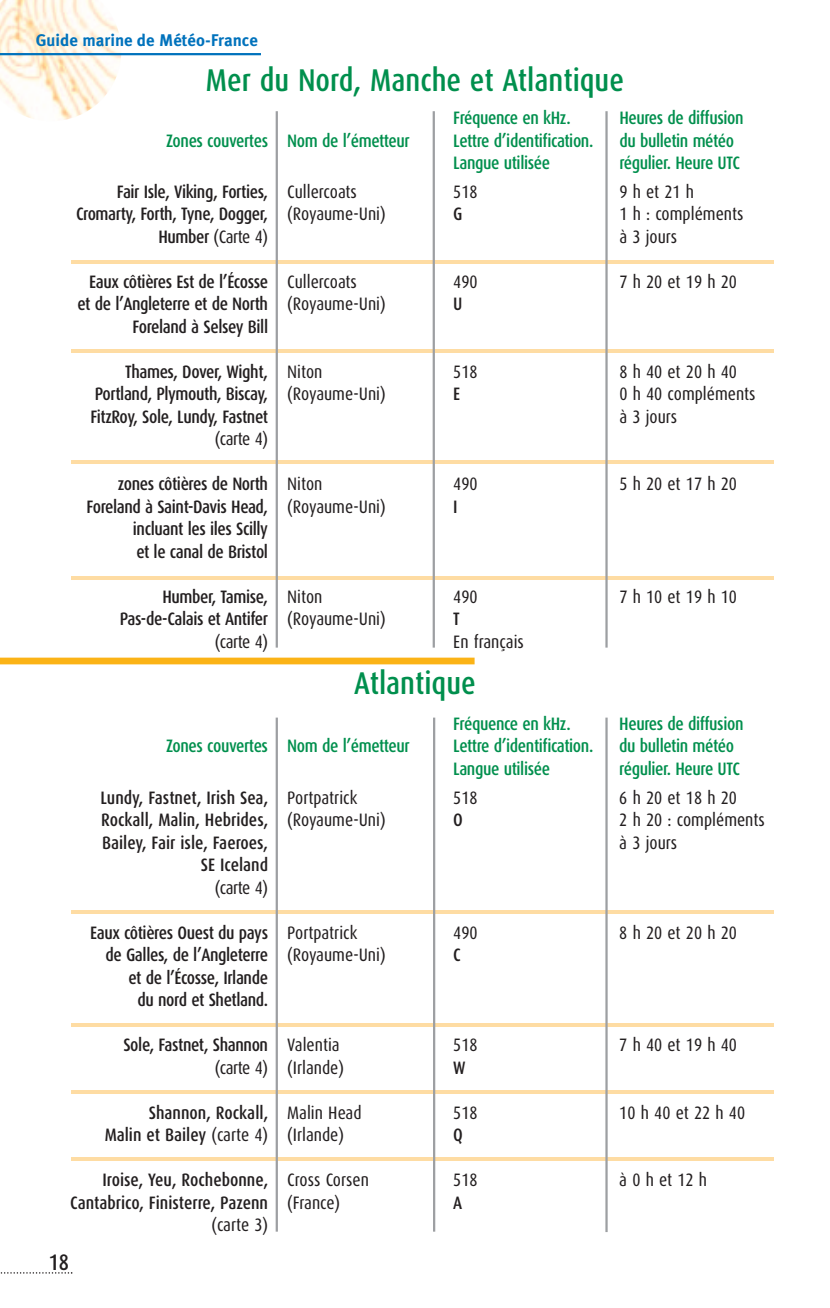
<style>
.page{position:relative;width:830px;height:1308px;background:#fff}
.page>*{position:absolute;margin:0;border:0;box-sizing:border-box;transform-origin:0 0}
.t1{font:500 31.5px "Dax Condensed";color:#008f4d}
.t2{font:500 22.5px "Dax Condensed";color:#231f20}
.t3{font:500 18px/22.5px "Dax Condensed";letter-spacing:-.025em;color:#231f20;text-align:right}
.t4{font:18px/22.5px "Dax Condensed";color:#231f20}
.t5{font:500 18px/22.5px "Dax Condensed";letter-spacing:-.025em;color:#008f4d}
.t6{font:500 18px/22.5px "Dax Condensed";color:#231f20;text-align:right}
.t7{font:18px "Dax Condensed";letter-spacing:.29em;color:#231f20}
.t8{font:700 16.88px "Meta Plus";color:#0072bc}
.s1{font-weight:400}
</style>
<div class="page">
<img style="left:0;top:0;width:121px;height:120px">
<hr style="left:71px;top:261px;width:702px;height:3px;background:#fedca3">
<hr style="left:71px;top:349px;width:702px;height:3px;background:#fedca3">
<hr style="left:71px;top:460px;width:702px;height:3px;background:#fedca3">
<hr style="left:71px;top:576px;width:702px;height:3px;background:#fedca3">
<hr style="left:71px;top:910px;width:702px;height:3px;background:#fedca3">
<hr style="left:71px;top:1023px;width:702px;height:3px;background:#fedca3">
<hr style="left:71px;top:1090px;width:702px;height:3px;background:#fedca3">
<hr style="left:71px;top:1157px;width:702px;height:3px;background:#fedca3">
<hr style="left:432px;top:111px;width:2px;height:536px;background:#9d9fa2">
<hr style="left:275px;top:111px;width:3px;height:536px;background:#9d9fa2">
<hr style="left:605px;top:111px;width:2px;height:536px;background:#9d9fa2">
<hr style="left:275px;top:717px;width:3px;height:514px;background:#9d9fa2">
<hr style="left:433px;top:717px;width:2px;height:514px;background:#9d9fa2">
<hr style="left:605px;top:717px;width:2px;height:515px;background:#9d9fa2">
<div style="left:0;top:657px;width:474px;height:7px;background:#fbb316"></div>
<svg style="left:0;top:1272px;width:72px;height:1px"></svg>
<hr style="left:0;top:53px;width:261px;height:2px;background:#0072bc">
<p class="t8" style="left:36px;top:31px;width:223px">Guide marine de Météo-France</p>
<h1 class="t1" style="left:206px;top:62px;width:419px">Mer du Nord, Manche et Atlantique</h1>
<p class="t5" style="left:166px;top:129px;width:245px">Zones couvertes Nom de l’émetteur</p>
<p class="t5" style="left:453px;top:107px;width:141px">Fréquence en kHz.<br>Lettre d’identification.<br>Langue utilisée</p>
<p class="t5" style="left:619px;top:107px;width:126px">Heures de diffusion du bulletin météo régulier. Heure UTC</p>
<p class="t3" style="left:76px;top:180px;width:193px">Fair Isle, Viking, Forties,<br>Cromarty, Forth, Tyne, Dogger,<br>Humber <span class="s1">(Carte 4)</span></p>
<p class="t3" style="left:77px;top:270px;width:192px">Eaux côtières Est de l’Écosse et de l’Angleterre et de North<br>Foreland à Selsey Bill</p>
<p class="t3" style="left:90px;top:360px;width:179px;text-align:justify;text-indent:35px">Thames, Dover, Wight, Portland, Plymouth, Biscay, FitzRoy, Sole, Lundy, Fastnet</p>
<p class="t4" style="left:214px;top:428px;width:55px">(carte 4)</p>
<p class="t3" style="left:86px;top:473px;width:183px">zones côtières de North<br>Foreland à Saint-Davis Head, incluant les iles Scilly<br>et le canal de Bristol</p>
<p class="t3" style="left:120px;top:585px;width:150px">Humber, Tamise,<br>Pas-de-Calais et Antifer</p>
<p class="t4" style="left:214px;top:630px;width:55px">(carte 4)</p>
<p class="t4" style="left:287px;top:180px;width:100px">Cullercoats (Royaume-Uni)</p>
<p class="t4" style="left:287px;top:270px;width:100px">Cullercoats (Royaume-Uni)</p>
<p class="t4" style="left:287px;top:360px;width:100px">Niton (Royaume-Uni)</p>
<p class="t4" style="left:287px;top:473px;width:100px">Niton (Royaume-Uni)</p>
<p class="t4" style="left:287px;top:585px;width:100px">Niton (Royaume-Uni)</p>
<p class="t4" style="left:453px;top:180px;width:26px">518</p>
<p class="t3" style="left:453px;top:203px;width:11px">G</p>
<p class="t4" style="left:453px;top:270px;width:26px">490</p>
<p class="t3" style="left:453px;top:293px;width:11px">U</p>
<p class="t4" style="left:453px;top:360px;width:26px">518</p>
<p class="t3" style="left:453px;top:383px;width:9px">E</p>
<p class="t4" style="left:453px;top:473px;width:26px">490</p>
<p class="t3" style="left:453px;top:495px;width:6px">I</p>
<p class="t4" style="left:453px;top:585px;width:26px">490</p>
<p class="t3" style="left:453px;top:608px;width:8px">T</p>
<p class="t4" style="left:453px;top:630px;width:72px">En français</p>
<p class="t4" style="left:619px;top:180px;width:126px">9het21h<br>1 h : compléments à 3 jours</p>
<p class="t7" style="left:619px;top:271px;width:119px">7h20et19h20</p>
<p class="t4" style="left:619px;top:360px;width:138px">8h40et20h40<br>0 h 40 compléments à 3 jours</p>
<p class="t7" style="left:619px;top:474px;width:119px">5h20et17h20</p>
<p class="t7" style="left:619px;top:586px;width:119px">7h10et19h10</p>
<h1 class="t1" style="left:354px;top:666px;width:123px">Atlantique</h1>
<p class="t5" style="left:166px;top:735px;width:245px">Zones couvertes Nom de l’émetteur</p>
<p class="t5" style="left:453px;top:712px;width:141px">Fréquence en kHz.<br>Lettre d’identification.<br>Langue utilisée</p>
<p class="t5" style="left:619px;top:712px;width:126px">Heures de diffusion du bulletin météo régulier. Heure UTC</p>
<p class="t6" style="left:100px;top:786px;width:169px">Lundy, Fastnet, Irish Sea,<br>Rockall, Malin, Hebrides,<br>Bailey, Fair isle, Faeroes,<br>SE Iceland</p>
<p class="t4" style="left:214px;top:876px;width:55px">(carte 4)</p>
<p class="t3" style="left:90px;top:921px;width:179px">Eaux côtières Ouest du pays de Galles, de l’Angleterre et de l’Écosse, Irlande<br>du nord et Shetland.</p>
<p class="t3" style="left:123px;top:1033px;width:146px">Sole, Fastnet, Shannon</p>
<p class="t4" style="left:214px;top:1056px;width:55px">(carte 4)</p>
<p class="t6" style="left:105px;top:1101px;width:165px">Shannon, Rockall,<br>Malin et Bailey <span class="s1">(carte 4)</span></p>
<p class="t6" style="left:70px;top:1168px;width:199px">Iroise, Yeu, Rochebonne,<br>Cantabrico, Finisterre, Pazenn</p>
<p class="t4" style="left:211px;top:1213px;width:58px">(carte 3)</p>
<p class="t2" style="left:49px;top:1250px;width:22px">18</p>
<p class="t4" style="left:287px;top:786px;width:100px">Portpatrick (Royaume-Uni)</p>
<p class="t4" style="left:287px;top:921px;width:100px">Portpatrick (Royaume-Uni)</p>
<p class="t4" style="left:287px;top:1033px;width:58px">Valentia (Irlande)</p>
<p class="t4" style="left:287px;top:1101px;width:76px">Malin Head (Irlande)</p>
<p class="t4" style="left:287px;top:1168px;width:83px">Cross Corsen (France)</p>
<p class="t4" style="left:453px;top:786px;width:26px">518</p>
<p class="t3" style="left:453px;top:808px;width:11px">O</p>
<p class="t4" style="left:453px;top:921px;width:26px">490</p>
<p class="t3" style="left:453px;top:943px;width:9px">C</p>
<p class="t4" style="left:453px;top:1033px;width:26px">518</p>
<p class="t3" style="left:453px;top:1056px;width:14px">W</p>
<p class="t4" style="left:453px;top:1101px;width:26px">518</p>
<p class="t3" style="left:453px;top:1123px;width:11px">Q</p>
<p class="t4" style="left:453px;top:1168px;width:26px">518</p>
<p class="t3" style="left:453px;top:1191px;width:11px">A</p>
<p class="t4" style="left:619px;top:786px;width:147px">6h20et18h20<br>2 h 20 : compléments à 3 jours</p>
<p class="t7" style="left:619px;top:922px;width:119px">8h20et20h20</p>
<p class="t7" style="left:619px;top:1034px;width:119px">7h40et19h40</p>
<p class="t7" style="left:619px;top:1102px;width:127px">10h40et22h40</p>
<p class="t7" style="left:619px;top:1169px;width:89px">à0het12h</p>
</div>
